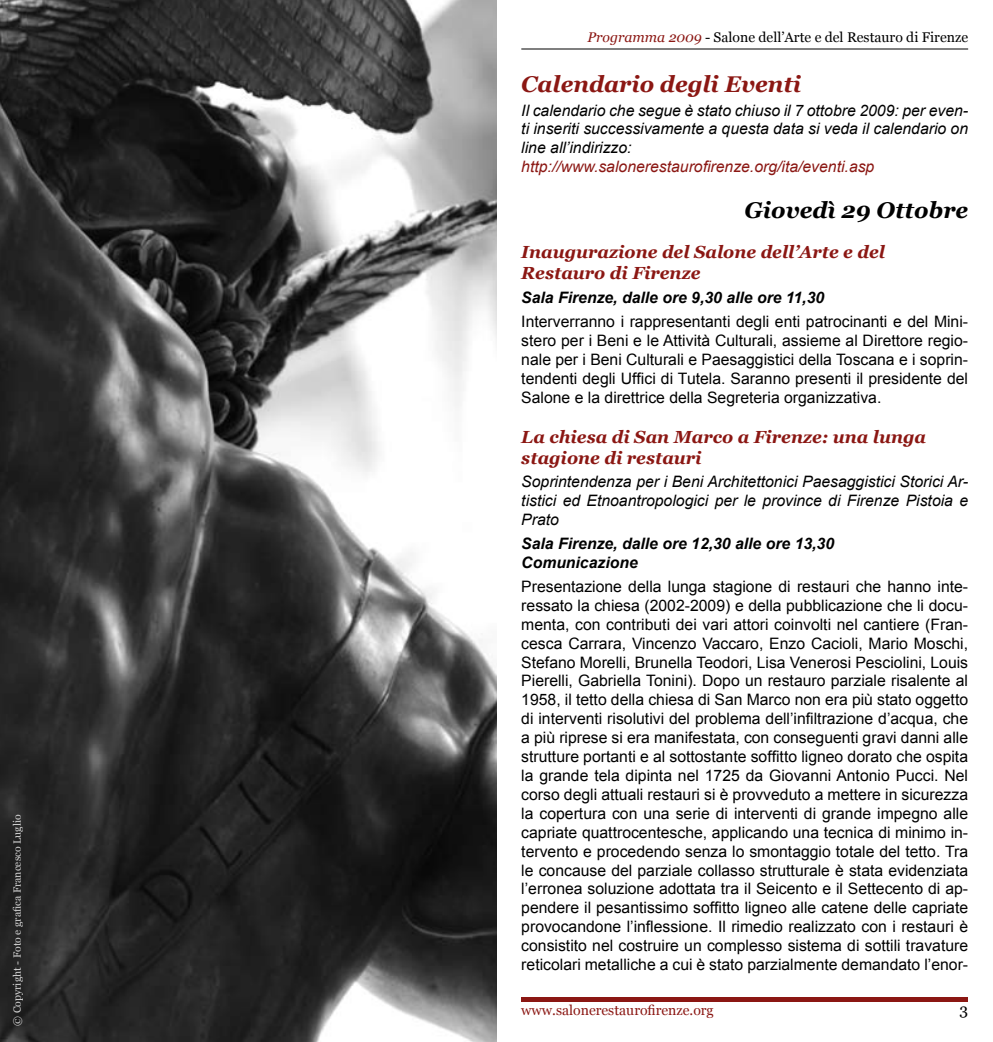
<style>
.page{position:relative;width:993px;height:1042px;background:#fff}
.page>*{position:absolute;margin:0;border:0;box-sizing:border-box;transform-origin:0 0}
.t1{font:italic 700 22.75px "Georgia";color:#8b1713}
.t2{font:italic 700 22.75px "Georgia";color:#000}
.t3{font:italic 700 17.5px/21px "Georgia";color:#8b1713}
.t4{font:15.75px/18.9px "Arial";color:#000;text-align:justify}
.t5{font:italic 15.75px/18.9px "Arial";color:#000;text-align:justify}
.t6{font:italic 700 15.75px/18.9px "Arial";color:#000}
.t7{font:italic 15.75px "Arial";color:#8b1713}
.t8{font:14px "Georgia";color:#000}
.t9{font:14px "Georgia";color:#8b1713}
.t10{font:10.5px "Georgia";color:#fff}
.s1{font-style:italic;color:#8b1713}
</style>
<div class="page">
<div style="left:521px;top:997px;width:446px;height:5px;background:#8b1713"></div>
<hr style="left:521px;top:49px;width:446px;height:1px;background:#000">
<img style="left:0;top:0;width:496px;height:1042px">
<p class="t10" style="left:11px;top:1026px;width:213px;rotate:-90deg">© Copyright - Foto e grafica Francesco Luglio</p>
<p class="t8" style="left:587px;top:29px;width:382px"><span class="s1">Programma 2009</span> - Salone dell’Arte e del Restauro di Firenze</p>
<h1 class="t1" style="left:521px;top:71px;width:281px">Calendario degli Eventi</h1>
<p class="t5" style="left:521px;top:101px;width:448px">Il calendario che segue è stato chiuso il 7 ottobre 2009: per even&shy;ti inseriti successivamente a questa data si veda il calendario on line all’indirizzo:</p>
<p class="t7" style="left:521px;top:156px;width:354px">http://www.salonerestaurofirenze.org/ita/eventi.asp</p>
<h1 class="t2" style="left:744px;top:198px;width:225px">Giovedì 29 Ottobre</h1>
<p class="t3" style="left:521px;top:242px;width:365px">Inaugurazione del Salone dell’Arte e del<br>Restauro di Firenze</p>
<p class="t6" style="left:521px;top:289px;width:304px">Sala Firenze, dalle ore 9,30 alle ore 11,30</p>
<p class="t4" style="left:521px;top:312px;width:448px">Interverranno i rappresentanti degli enti patrocinanti e del Mini&shy;stero per i Beni e le Attività Culturali, assieme al Direttore regio&shy;nale per i Beni Culturali e Paesaggistici della Toscana e i soprin&shy;tendenti degli Uffici di Tutela. Saranno presenti il presidente del Salone e la direttrice della Segreteria organizzativa.</p>
<p class="t3" style="left:521px;top:426px;width:406px">La chiesa di San Marco a Firenze: una lunga stagione di restauri</p>
<p class="t5" style="left:521px;top:473px;width:448px">Soprintendenza per i Beni Architettonici Paesaggistici Storici Ar&shy;tistici ed Etnoantropologici per le province di Firenze Pistoia e Prato</p>
<p class="t6" style="left:521px;top:535px;width:314px">Sala Firenze, dalle ore 12,30 alle ore 13,30<br>Comunicazione</p>
<p class="t4" style="left:521px;top:577px;width:448px">Presentazione della lunga stagione di restauri che hanno inte&shy;ressato la chiesa (2002-2009) e della pubblicazione che li docu&shy;menta, con contributi dei vari attori coinvolti nel cantiere (Fran&shy;cesca Carrara, Vincenzo Vaccaro, Enzo Cacioli, Mario Moschi, Stefano Morelli, Brunella Teodori, Lisa Venerosi Pesciolini, Louis Pierelli, Gabriella Tonini). Dopo un restauro parziale risalente al 1958, il tetto della chiesa di San Marco non era più stato oggetto di interventi risolutivi del problema dell’infiltrazione d’acqua, che a più riprese si era manifestata, con conseguenti gravi danni alle strutture portanti e al sottostante soffitto ligneo dorato che ospita la grande tela dipinta nel 1725 da Giovanni Antonio Pucci. Nel corso degli attuali restauri si è provveduto a mettere in sicurezza la copertura con una serie di interventi di grande impegno alle capriate quattrocentesche, applicando una tecnica di minimo in&shy;tervento e procedendo senza lo smontaggio totale del tetto. Tra le concause del parziale collasso strutturale è stata evidenziata l’erronea soluzione adottata tra il Seicento e il Settecento di ap&shy;pendere il pesantissimo soffitto ligneo alle catene delle capriate provocandone l’inflessione. Il rimedio realizzato con i restauri è consistito nel costruire un complesso sistema di sottili travature reticolari metalliche a cui è stato parzialmente demandato l’enor-</p>
<p class="t9" style="left:521px;top:1002px;width:194px">www.salonerestaurofirenze.org</p>
</div>
